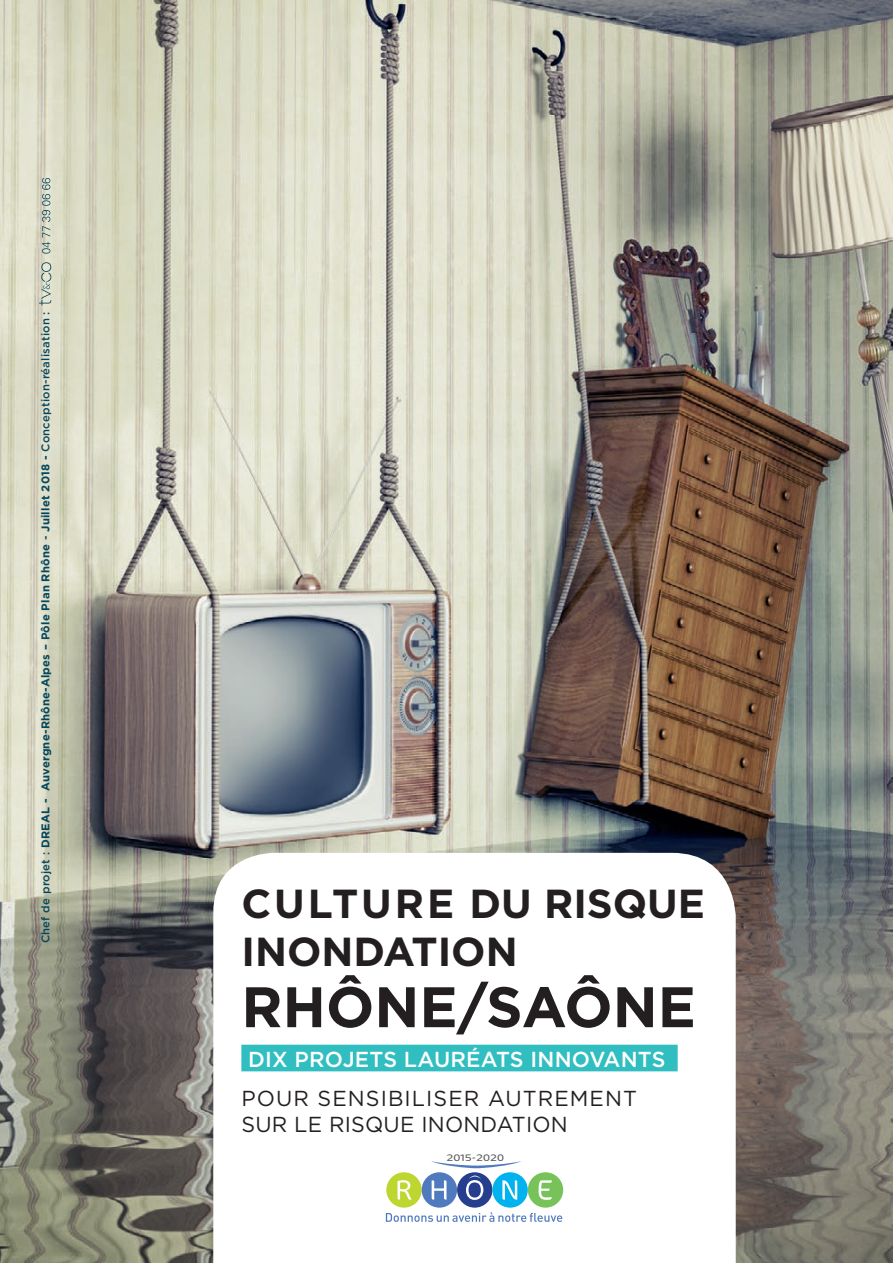
<style>
.page{position:relative;width:893px;height:1263px;background:#fff}
.page>*{position:absolute;margin:0;border:0;box-sizing:border-box;transform-origin:0 0}
.t1{font:700 57px "Gotham";color:#231f20}
.t2{font:700 40.5px "Gotham";color:#231f20}
.t3{font:500 21.75px "Gotham";letter-spacing:.01em;color:#fff}
.t4{font:21.75px "Gotham";letter-spacing:.05em;color:#231f20}
.t5{font:21.75px "Gotham";letter-spacing:.01em;color:#231f20}
.t6{font:700 11.25px "Gotham";letter-spacing:.02em;color:#06465c}
.t7{font:300 9.6px "Cocon";color:#57585a;scale:1.27 1}
.s1{font-weight:500}
</style>
<div class="page">
<img style="left:0;top:0;width:893px;height:1263px">
<svg style="left:213px;top:853px;width:523px;height:410px"></svg>
<div style="left:241px;top:1045px;width:437px;height:26px;background:#30bec1"></div>
<div style="left:386px;top:1172px;width:36px;height:35px;background:#bed630;border-radius:50%"></div>
<div style="left:422px;top:1172px;width:35px;height:35px;background:#507abe;border-radius:50%"></div>
<div style="left:457px;top:1172px;width:35px;height:35px;background:#253f8e;border-radius:50%"></div>
<div style="left:492px;top:1172px;width:36px;height:35px;background:#00b3ef;border-radius:50%"></div>
<div style="left:528px;top:1172px;width:35px;height:35px;background:#78c25a;border-radius:50%"></div>
<svg style="left:397px;top:1180px;width:14px;height:20px"></svg>
<svg style="left:432px;top:1180px;width:14px;height:19px"></svg>
<svg style="left:502px;top:1180px;width:15px;height:19px"></svg>
<svg style="left:539px;top:1180px;width:13px;height:20px"></svg>
<svg style="left:466px;top:1175px;width:17px;height:25px"></svg>
<svg style="left:431px;top:1161px;width:91px;height:7px"></svg>
<svg style="left:386px;top:1212px;width:176px;height:10px"></svg>
<svg style="left:39px;top:262px;width:12px;height:43px"></svg>
<svg style="left:42px;top:178px;width:8px;height:76px"></svg>
<p class="t6" style="left:38px;top:943px;width:633px;rotate:-90deg"><span class="s1">Chef de projet :</span> DREAL - Auvergne-Rhône-Alpes – Pôle Plan Rhône <span class="s1">-</span> Juillet 2018 - <span class="s1">Conception-réalisation :</span></p>
<p class="t2" style="left:241px;top:877px;width:465px">CULTURE DU RISQUE</p>
<p class="t2" style="left:241px;top:925px;width:278px">INONDATION</p>
<p class="t1" style="left:241px;top:969px;width:456px">RHÔNE/SAÔNE</p>
<p class="t3" style="left:248px;top:1045px;width:419px">DIX PROJETS LAURÉATS INNOVANTS</p>
<p class="t4" style="left:241px;top:1084px;width:397px">POUR SENSIBILISER AUTREMENT</p>
<p class="t5" style="left:241px;top:1110px;width:328px">SUR LE RISQUE INONDATION</p>
<p class="t7" style="left:446px;top:1152px;width:47px">2015-2020</p>
</div>
